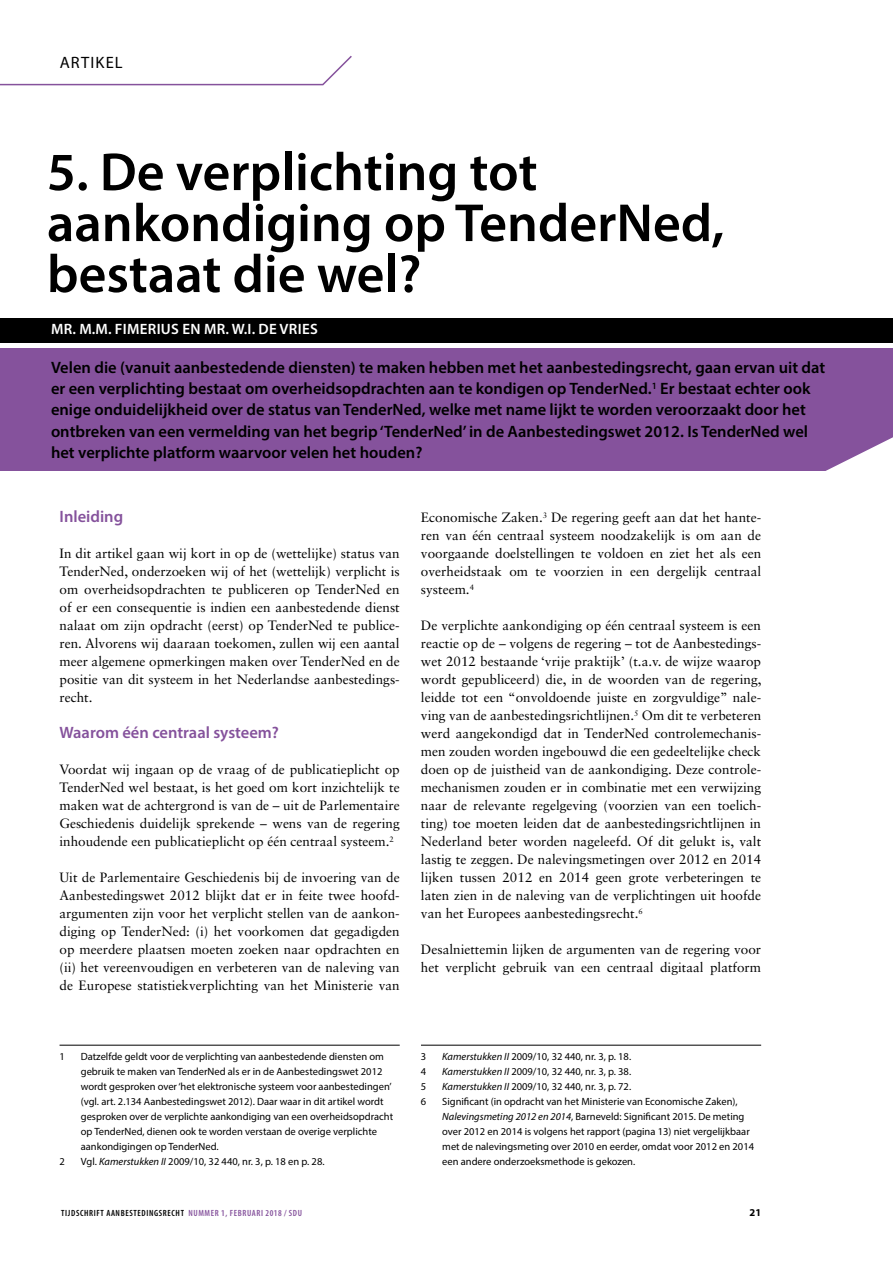
<style>
.page{position:relative;width:893px;height:1263px;background:#fff}
.page>*{position:absolute;margin:0;border:0;box-sizing:border-box;transform-origin:0 0}
.t1{font:600 54px/51px "Myriad Pro";color:#000}
.t2{font:600 16.5px/21px "Myriad Pro";color:#000}
.t3{font:600 16.5px "Myriad Pro";color:#85529c}
.t4{font:16.5px "Myriad Pro";color:#000}
.t5{font:600 15px "Myriad Pro";letter-spacing:.02em;color:#fff}
.t6{font:13.5px/18px "Sabon LT Std";color:#000;text-align:justify}
.t7{font:10.5px/15px "Myriad Pro";color:#000}
.t8{font:700 10.5px "Myriad Pro";color:#000}
.t9{font:600 condensed 9px "Myriad Pro";letter-spacing:.07em;color:#000}
.s1{font-style:italic}
.s2{color:#85529c}
</style>
<div class="page">
<div style="left:0;top:318px;width:893px;height:24px;background:#000"></div>
<svg style="left:0;top:55px;width:352px;height:31px"></svg>
<hr style="left:60px;top:1045px;width:340px;height:1px;background:#000">
<hr style="left:421px;top:1045px;width:340px;height:1px;background:#000">
<div style="left:0;top:348px;width:893px;height:122px;background:#85529c"></div>
<svg style="left:816px;top:470px;width:77px;height:1px"></svg>
<p class="t4" style="left:60px;top:53px;width:21px">Artikel</p>
<h1 class="t1" style="left:47px;top:145px;width:679px">5. De verplichting tot aankondiging op TenderNed, bestaat die wel?</h1>
<p class="t5" style="left:51px;top:320px;width:268px">MR. M.M. FIMERIUS EN MR. W.I. DE VRIES</p>
<p class="t2" style="left:51px;top:357px;width:776px">Velen die (vanuit aanbestedende diensten) te maken hebben met het aanbestedingsrecht, gaan ervan uit dat er een verplichting bestaat om overheidsopdrachten aan te kondigen op TenderNed.<sup>1</sup> Er bestaat echter ook enige onduidelijkheid over de status van TenderNed, welke met name lijkt te worden veroorzaakt door het ontbreken van een vermelding van het begrip ‘TenderNed’ in de Aanbestedingswet 2012. Is TenderNed wel het verplichte platform waarvoor velen het houden?</p>
<p class="t3" style="left:60px;top:506px;width:65px">Inleiding</p>
<p class="t6" style="left:60px;top:544px;width:342px">In dit artikel gaan wij kort in op de (wettelijke) status van TenderNed, onderzoeken wij of het (wettelijk) verplicht is om overheidsopdrachten te publiceren op TenderNed en of er een consequentie is indien een aanbestedende dienst nalaat om zijn opdracht (eerst) op TenderNed te publice&shy;ren. Alvorens wij daaraan toekomen, zullen wij een aantal meer algemene opmerkingen maken over TenderNed en de positie van dit systeem in het Nederlandse aanbestedings&shy;recht.</p>
<p class="t3" style="left:60px;top:722px;width:221px">Waarom één centraal systeem?</p>
<p class="t6" style="left:60px;top:760px;width:342px">Voordat wij ingaan op de vraag of de publicatieplicht op TenderNed wel bestaat, is het goed om kort inzichtelijk te maken wat de achtergrond is van de – uit de Parlementaire Geschiedenis duidelijk sprekende – wens van de regering inhoudende een publicatieplicht op één centraal systeem.<sup>2</sup></p>
<p class="t6" style="left:60px;top:868px;width:342px">Uit de Parlementaire Geschiedenis bij de invoering van de Aanbestedingswet 2012 blijkt dat er in feite twee hoofd&shy;argumenten zijn voor het verplicht stellen van de aankon&shy;diging op TenderNed: (i) het voorkomen dat gegadigden op meerdere plaatsen moeten zoeken naar opdrachten en (ii) het vereenvoudigen en verbeteren van de naleving van de Europese statistiekverplichting van het Ministerie van</p>
<p class="t6" style="left:421px;top:508px;width:342px">Economische Zaken.<sup>3</sup> De regering geeft aan dat het hante&shy;ren van één centraal systeem noodzakelijk is om aan de voorgaande doelstellingen te voldoen en ziet het als een overheidstaak om te voorzien in een dergelijk centraal systeem.<sup>4</sup></p>
<p class="t6" style="left:421px;top:616px;width:342px">De verplichte aankondiging op één centraal systeem is een reactie op de – volgens de regering – tot de Aanbestedings&shy;wet 2012 bestaande ‘vrije praktijk’ (t.a.v. de wijze waarop wordt gepubliceerd) die, in de woorden van de regering, leidde tot een “onvoldoende juiste en zorgvuldige” nale&shy;ving van de aanbestedingsrichtlijnen.<sup>5</sup> Om dit te verbeteren werd aangekondigd dat in TenderNed controlemechanis&shy;men zouden worden ingebouwd die een gedeeltelijke check doen op de juistheid van de aankondiging. Deze controle&shy;mechanismen zouden er in combinatie met een verwijzing naar de relevante regelgeving (voorzien van een toelich&shy;ting) toe moeten leiden dat de aanbestedingsrichtlijnen in Nederland beter worden nageleefd. Of dit gelukt is, valt lastig te zeggen. De nalevingsmetingen over 2012 en 2014 lijken tussen 2012 en 2014 geen grote verbeteringen te laten zien in de naleving van de verplichtingen uit hoofde van het Europees aanbestedingsrecht.<sup>6</sup></p>
<p class="t6" style="left:421px;top:940px;width:342px">Desalniettemin lijken de argumenten van de regering voor het verplicht gebruik van een centraal digitaal platform</p>
<p class="t7" style="left:60px;top:1049px;width:7px">1</p>
<p class="t7" style="left:81px;top:1049px;width:314px">Datzelfde geldt voor de verplichting van aanbestedende diensten om gebruik te maken van TenderNed als er in de Aanbestedingswet 2012 wordt gesproken over ‘het elektronische systeem voor aanbestedingen’ (vgl. art. 2.134 Aanbestedingswet 2012). Daar waar in dit artikel wordt gesproken over de verplichte aankondiging van een overheidsopdracht op TenderNed, dienen ook te worden verstaan de overige verplichte aankondigingen op TenderNed.</p>
<p class="t7" style="left:60px;top:1154px;width:7px">2</p>
<p class="t7" style="left:81px;top:1154px;width:245px">Vgl. <span class="s1">Kamerstukken II</span> 2009/10, 32 440, nr. 3, p. 18 en p. 28.</p>
<p class="t7" style="left:421px;top:1049px;width:7px">3</p>
<p class="t7" style="left:442px;top:1049px;width:190px"><span class="s1">Kamerstukken II</span> 2009/10, 32 440, nr. 3, p. 18.</p>
<p class="t7" style="left:421px;top:1064px;width:7px">4</p>
<p class="t7" style="left:442px;top:1064px;width:190px"><span class="s1">Kamerstukken II</span> 2009/10, 32 440, nr. 3, p. 38.</p>
<p class="t7" style="left:421px;top:1079px;width:7px">5</p>
<p class="t7" style="left:442px;top:1079px;width:190px"><span class="s1">Kamerstukken II</span> 2009/10, 32 440, nr. 3, p. 72.</p>
<p class="t7" style="left:421px;top:1094px;width:7px">6</p>
<p class="t7" style="left:442px;top:1094px;width:313px">Significant (in opdracht van het Ministerie van Economische Zaken), <span class="s1">Nalevingsmeting 2012 en 2014</span>, Barneveld: Significant 2015. De meting over 2012 en 2014 is volgens het rapport (pagina 13) niet vergelijkbaar met de nalevingsmeting over 2010 en eerder, omdat voor 2012 en 2014 een andere onderzoeksmethode is gekozen.</p>
<p class="t9" style="left:61px;top:1207px;width:242px">TIJDSCHRIFT AANBESTEDINGSRECHT <span class="s2">NUMMER 1, FEBRUARI 2018 / SDU</span></p>
<p class="t8" style="left:749px;top:1205px;width:13px">21</p>
</div>
